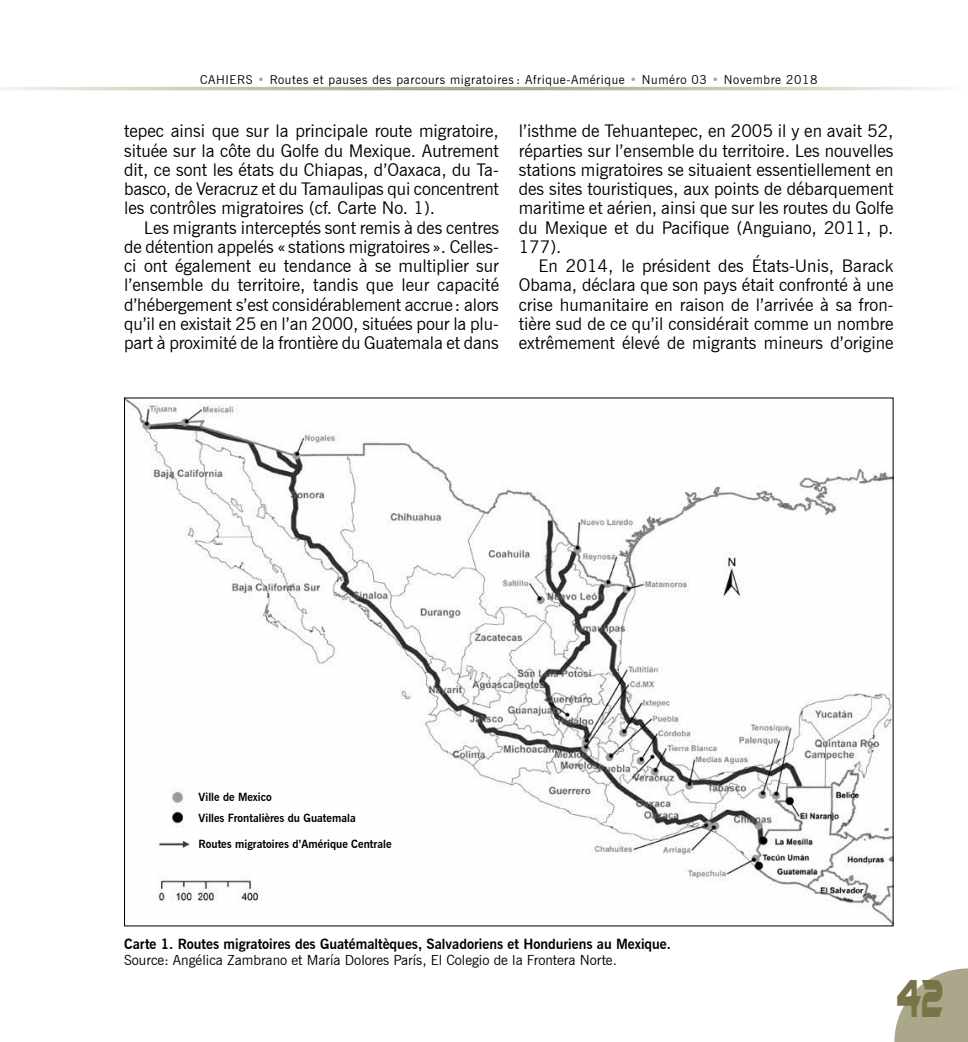
<style>
.page{position:relative;width:968px;height:1042px;background:#fff}
.page>*{position:absolute;margin:0;border:0;box-sizing:border-box;transform-origin:0 0}
.t1{font:51.45px "Ethnocentric";color:#787448;scale:.45 1}
.t2{font:17.5px/19.2px "News Gothic BT";color:#000;text-align:justify}
.t3{font:700 14px "News Gothic BT";color:#000}
.t4{font:14px "News Gothic BT";color:#000}
.t5{font:12.25px "News Gothic BT";letter-spacing:.05em;color:#000}
.t6{font:700 11.2px/20.1px "News Gothic BT";color:#000}
.s1{color:#aaa78a}
</style>
<div class="page">
<svg style="left:894px;top:968px;width:73px;height:74px"></svg>
<img style="left:126px;top:399px;width:765px;height:525px">
<p class="t5" style="left:200px;top:72px;width:618px">CAHIERS <span class="s1">•</span> Routes et pauses des parcours migratoires : Afrique-Amérique <span class="s1">•</span> Numéro 03 <span class="s1">•</span> Novembre 2018</p>
<p class="t2" style="left:124px;top:121px;width:376px">tepec ainsi que sur la principale route migratoire, située sur la côte du Golfe du Mexique. Autrement dit, ce sont les états du Chiapas, d’Oaxaca, du Ta&shy;basco, de Veracruz et du Tamaulipas qui concentrent les contrôles migratoires (cf. Carte No. 1).</p>
<p class="t2" style="left:124px;top:218px;width:376px;text-indent:20px">Les migrants interceptés sont remis à des centres de détention appelés «stations migratoires». Celles&shy;ci ont également eu tendance à se multiplier sur l’ensemble du territoire, tandis que leur capacité d’hébergement s’est considérablement accrue: alors qu’il en existait 25 en l’an 2000, situées pour la plu&shy;part à proximité de la frontière du Guatemala et dans</p>
<p class="t2" style="left:518px;top:121px;width:376px">l’isthme de Tehuantepec, en 2005 il y en avait 52, réparties sur l’ensemble du territoire. Les nouvelles stations migratoires se situaient essentiellement en des sites touristiques, aux points de débarquement maritime et aérien, ainsi que sur les routes du Golfe du Mexique et du Pacifique (Anguiano, 2011, p.<br>177).</p>
<p class="t2" style="left:518px;top:256px;width:376px;text-indent:20px">En 2014, le président des États-Unis, Barack Obama, déclara que son pays était confronté à une crise humanitaire en raison de l’arrivée à sa fron&shy;tière sud de ce qu’il considérait comme un nombre extrêmement élevé de migrants mineurs d’origine</p>
<p class="t6" style="left:198px;top:787px;width:159px">Ville de Mexico<br>Villes Frontalières du Guatemala</p>
<p class="t6" style="left:198px;top:834px;width:194px">Routes migratoires d’Amérique Centrale</p>
<p class="t3" style="left:124px;top:935px;width:548px">Carte 1. Routes migratoires des Guatémaltèques, Salvadoriens et Honduriens au Mexique.</p>
<p class="t4" style="left:124px;top:952px;width:494px">Source: Angélica Zambrano et María Dolores París, El Colegio de la Frontera Norte.</p>
<h1 class="t1" style="left:897px;top:972px;width:104px">42</h1>
</div>
